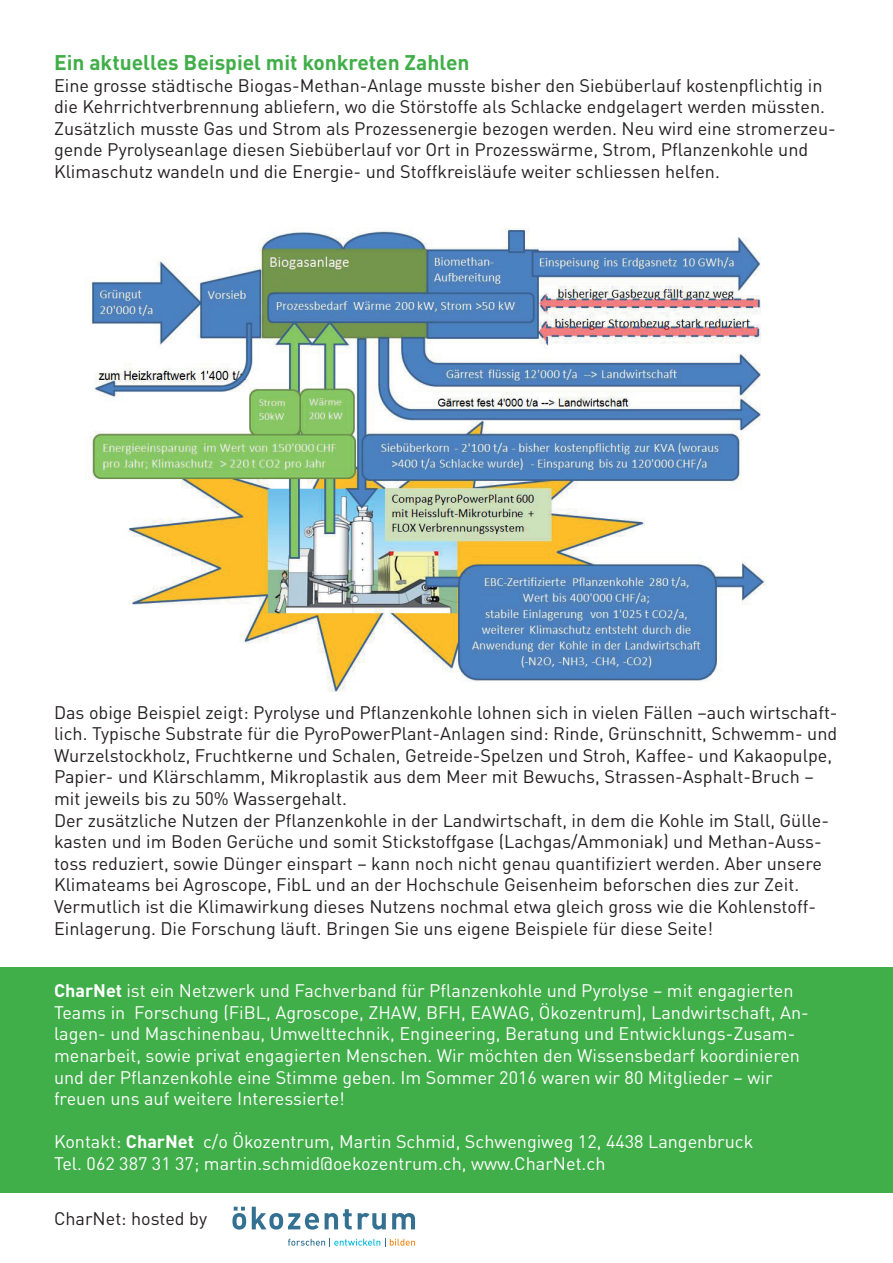
<style>
.page{position:relative;width:893px;height:1263px;background:#fff}
.page>*{position:absolute;margin:0;border:0;box-sizing:border-box;transform-origin:0 0}
.t1{font:700 21px "DINOT";color:#40ae49}
.t2{font:18px/21.6px "DINOT";color:#231f20}
.t3{font:18px/21.6px "DINOT";color:#fff}
.s1{font-weight:700}
</style>
<div class="page">
<div style="left:0;top:967px;width:893px;height:226px;background:#40ae49"></div>
<img style="left:85px;top:228px;width:681px;height:464px">
<svg style="left:325px;top:1209px;width:27px;height:20px"></svg>
<svg style="left:358px;top:1213px;width:28px;height:16px"></svg>
<svg style="left:392px;top:1213px;width:23px;height:16px"></svg>
<svg style="left:288px;top:1239px;width:127px;height:8px"></svg>
<svg style="left:232px;top:1207px;width:14px;height:22px"></svg>
<svg style="left:252px;top:1207px;width:67px;height:22px"></svg>
<p class="t1" style="left:54px;top:49px;width:417px">Ein aktuelles Beispiel mit konkreten Zahlen</p>
<p class="t2" style="left:54px;top:74px;width:783px">Eine grosse städtische Biogas-Methan-Anlage musste bisher den Siebüberlauf kostenpflichtig in die Kehrrichtverbrennung abliefern, wo die Störstoffe als Schlacke endgelagert werden müssten.<br>Zusätzlich musste Gas und Strom als Prozessenergie bezogen werden. Neu wird eine stromerzeu&shy;gende Pyrolyseanlage diesen Siebüberlauf vor Ort in Prozesswärme, Strom, Pflanzenkohle und Klimaschutz wandeln und die Energie- und Stoffkreisläufe weiter schliessen helfen.</p>
<p class="t2" style="left:54px;top:701px;width:785px">Das obige Beispiel zeigt: Pyrolyse und Pflanzenkohle lohnen sich in vielen Fällen –auch wirtschaft&shy;lich. Typische Substrate für die PyroPowerPlant-Anlagen sind: Rinde, Grünschnitt, Schwemm- und Wurzelstockholz, Fruchtkerne und Schalen, Getreide-Spelzen und Stroh, Kaffee- und Kakaopulpe, Papier- und Klärschlamm, Mikroplastik aus dem Meer mit Bewuchs, Strassen-Asphalt-Bruch – mit jeweils bis zu 50% Wassergehalt.<br>Der zusätzliche Nutzen der Pflanzenkohle in der Landwirtschaft, in dem die Kohle im Stall, Gülle&shy;kasten und im Boden Gerüche und somit Stickstoffgase (Lachgas/Ammoniak) und Methan-Auss&shy;toss reduziert, sowie Dünger einspart – kann noch nicht genau quantifiziert werden. Aber unsere Klimateams bei Agroscope, FibL und an der Hochschule Geisenheim beforschen dies zur Zeit.<br>Vermutlich ist die Klimawirkung dieses Nutzens nochmal etwa gleich gross wie die Kohlenstoff-Einlagerung. Die Forschung läuft. Bringen Sie uns eigene Beispiele für diese Seite!</p>
<p class="t3" style="left:54px;top:979px;width:756px"><span class="s1">CharNet</span> ist ein Netzwerk und Fachverband für Pflanzenkohle und Pyrolyse – mit engagierten Teams in Forschung (FiBL, Agroscope, ZHAW, BFH, EAWAG, Ökozentrum), Landwirtschaft, An&shy;lagen- und Maschinenbau, Umwelttechnik, Engineering, Beratung und Entwicklungs-Zusam&shy;menarbeit, sowie privat engagierten Menschen. Wir möchten den Wissensbedarf koordinieren und der Pflanzenkohle eine Stimme geben. Im Sommer 2016 waren wir 80 Mitglieder – wir freuen uns auf weitere Interessierte!</p>
<p class="t3" style="left:54px;top:1131px;width:701px">Kontakt: <span class="s1">CharNet</span> c/o Ökozentrum, Martin Schmid, Schwengiweg 12, 4438 Langenbruck<br>Tel. 062 387 31 37; martin.schmid@oekozentrum.ch, www.CharNet.ch</p>
<p class="t2" style="left:54px;top:1207px;width:155px">CharNet: hosted by</p>
</div>
